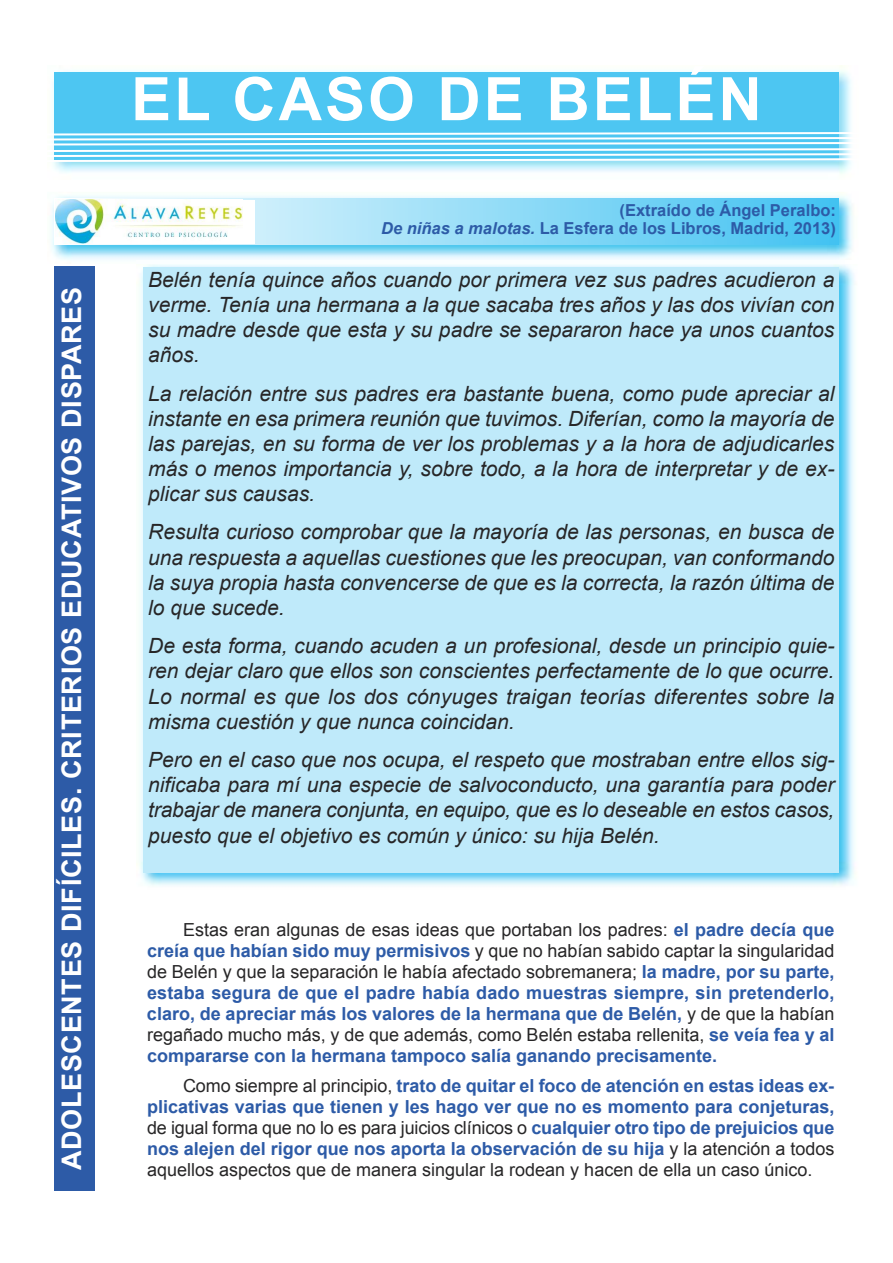
<style>
.page{position:relative;width:893px;height:1263px;background:#fff}
.page>*{position:absolute;margin:0;border:0;box-sizing:border-box;transform-origin:0 0}
.t1{font:700 60px "Arial";letter-spacing:.05em;color:#fff}
.t2{font:700 27px "Arial";letter-spacing:.025em;color:#fff}
.t3{font:italic 21px/25.2px "Arial";color:#272627;text-align:justify}
.t4{font:700 18px/21px "Arial";color:#2d5ba7;text-align:justify}
.t5{font:700 16.5px/18px "Arial";color:#2d5ba7;text-align:right}
.s1{font-style:italic}
.s2{font-weight:400;color:#272627}
</style>
<div class="page">
<img style="left:140px;top:264px;width:715px;height:622px">
<div style="left:144px;top:267px;width:695px;height:605px;background:#bfeafa"></div>
<img style="left:51px;top:195px;width:802px;height:65px">
<svg style="left:54px;top:198px;width:785px;height:47px;background:#89d9f6"></svg>
<img style="left:52px;top:65px;width:799px;height:109px">
<div style="left:54px;top:72px;width:785px;height:88px;background:#4dc6f2"></div>
<div style="left:54px;top:266px;width:40px;height:925px;background:#2d5ba7"></div>
<svg style="left:52px;top:131px;width:799px;height:32px"></svg>
<img style="left:54px;top:201px;width:200px;height:43px">
<img style="left:56px;top:199px;width:187px;height:44px">
<p class="t2" style="left:57px;top:1170px;width:885px;rotate:-90deg">ADOLESCENTES DIFÍCILES. CRITERIOS EDUCATIVOS DISPARES</p>
<h1 class="t1" style="left:131px;top:66px;width:632px">EL CASO DE BELÉN</h1>
<p class="t5" style="left:381px;top:201px;width:456px">(Extraído de Ángel Peralbo:<br><span class="s1">De niñas a malotas.</span> La Esfera de los Libros, Madrid, 2013)</p>
<p class="t3" style="left:148px;top:267px;width:688px">Belén tenía quince años cuando por primera vez sus padres acudieron a verme. Tenía una hermana a la que sacaba tres años y las dos vivían con su madre desde que esta y su padre se separaron hace ya unos cuantos años.</p>
<p class="t3" style="left:148px;top:381px;width:688px">La relación entre sus padres era bastante buena, como pude apreciar al instante en esa primera reunión que tuvimos. Diferían, como la mayoría de las parejas, en su forma de ver los problemas y a la hora de adjudicarles más o menos importancia y, sobre todo, a la hora de interpretar y de ex&shy;plicar sus causas.</p>
<p class="t3" style="left:148px;top:520px;width:688px">Resulta curioso comprobar que la mayoría de las personas, en busca de una respuesta a aquellas cuestiones que les preocupan, van conformando la suya propia hasta convencerse de que es la correcta, la razón última de lo que sucede.</p>
<p class="t3" style="left:148px;top:633px;width:688px">De esta forma, cuando acuden a un profesional, desde un principio quie&shy;ren dejar claro que ellos son conscientes perfectamente de lo que ocurre.<br>Lo normal es que los dos cónyuges traigan teorías diferentes sobre la misma cuestión y que nunca coincidan.</p>
<p class="t3" style="left:148px;top:747px;width:688px">Pero en el caso que nos ocupa, el respeto que mostraban entre ellos sig&shy;nificaba para mí una especie de salvoconducto, una garantía para poder trabajar de manera conjunta, en equipo, que es lo deseable en estos casos, puesto que el objetivo es común y único: su hija Belén.</p>
<p class="t4" style="left:147px;top:919px;width:689px;text-indent:36px"><span class="s2">Estas eran algunas de esas ideas que portaban los padres:</span> el padre decía que creía que habían sido muy permisivos <span class="s2">y que no habían sabido captar la singularidad de Belén y que la separación le había afectado sobremanera;</span> la madre, por su parte, estaba segura de que el padre había dado muestras siempre, sin pretenderlo, claro, de apreciar más los valores de la hermana que de Belén, <span class="s2">y de que la habían regañado mucho más, y de que además, como Belén estaba rellenita,</span> se veía fea y al compararse con la hermana tampoco salía ganando precisamente.</p>
<p class="t4" style="left:147px;top:1075px;width:689px;text-indent:36px"><span class="s2">Como siempre al principio,</span> trato de quitar el foco de atención en estas ideas ex&shy;plicativas varias que tienen y les hago ver que no es momento para conjeturas, <span class="s2">de igual forma que no lo es para juicios clínicos o</span> cualquier otro tipo de prejuicios que nos alejen del rigor que nos aporta la observación de su hija <span class="s2">y la atención a todos aquellos aspectos que de manera singular la rodean y hacen de ella un caso único.</span></p>
</div>
